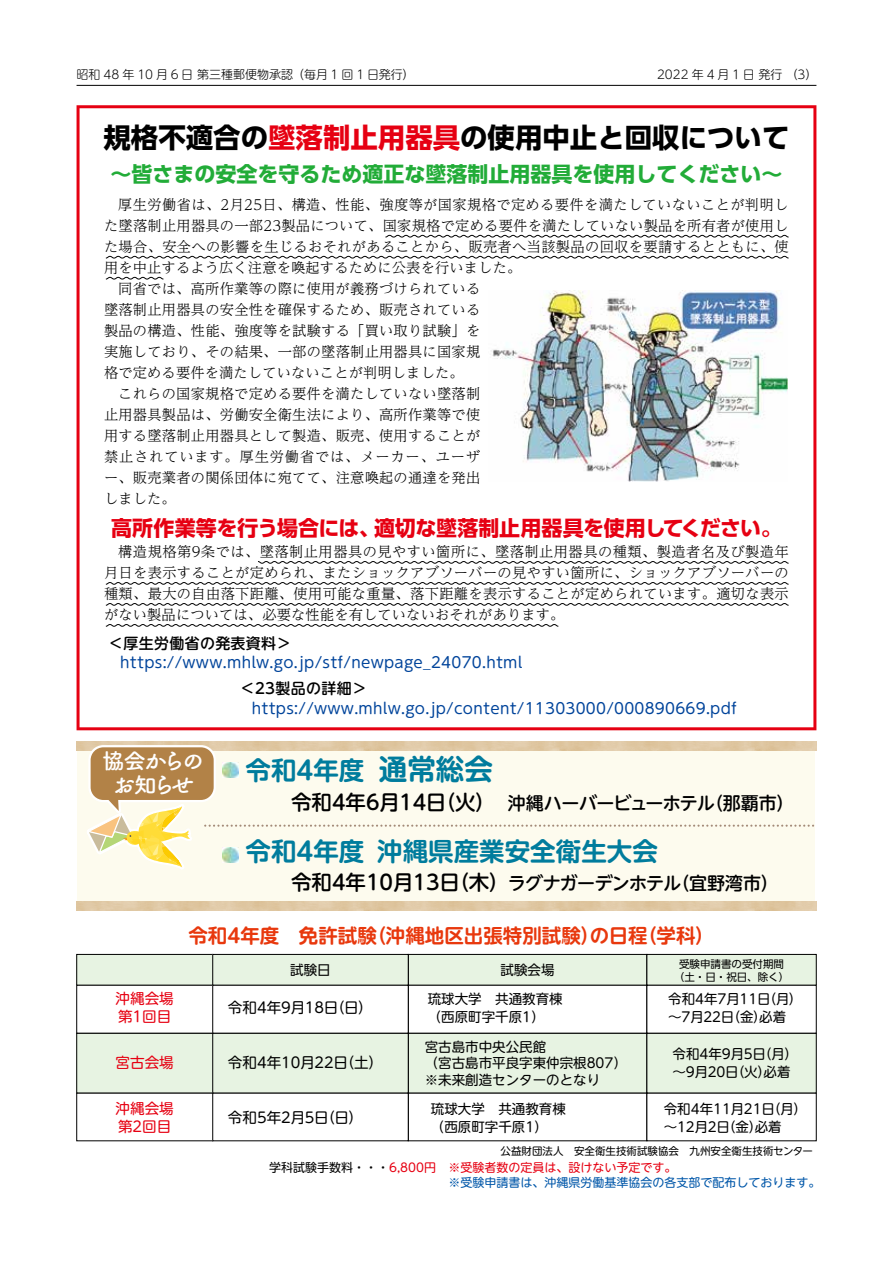
<style>
.page{position:relative;width:893px;height:1263px;background:#fff}
.page>*{position:absolute;margin:0;border:0;box-sizing:border-box;transform-origin:0 0}
.t1{font:700 27.45px "UD Shin Go Pr 6";color:#000}
.t2{font:700 25.5px "UD Shin M Go Pro De";color:#007c9d}
.t3{font:22.05px/23.2px "Tsuku B Rd Gothic Std B";letter-spacing:-.15em;color:#fff;text-align:center}
.t4{font:700 21px "UD Shin Go Pr 6";letter-spacing:-.015em;color:#e60012}
.t5{font:700 21px "UD Shin Go Pr 6";color:#22ac38}
.t6{font:700 19.5px "UD Shin M Go Pro De";color:#e8380d}
.t7{font:500 18px "UD Shin M Go Pro";letter-spacing:-.035em;color:#000}
.t8{font:15px "UD Shin M Go Pro";letter-spacing:.02em;color:#00449b}
.t9{font:500 15px "UD Shin M Go Pro";letter-spacing:.02em;color:#000}
.t10{font:14.55px "UD Shin M Go Pro";color:#000}
.t11{font:14.55px/17.5px "UD Shin M Go Pro";color:#e60012}
.t12{font:300 14.25px/21px "UD Reimin Pro";letter-spacing:.015em;color:#000;text-align:justify}
.t13{font:300 14.25px "UD Reimin Pro";letter-spacing:.06em;color:#000}
.t14{font:13.5px/18px "UD Shin M Go Pro";color:#000}
.t15{font:13.5px "UD Shin Go Pr 6";color:#000}
.t16{font:12px/15px "UD Shin M Go Pro";color:#0057a9}
.t17{font:300 12px "UD Shin M Go Pro";color:#000}
.t18{font:10.5px "UD Shin M Go Pro";color:#000}
.t19{font:10.5px/12.6px "UD Shin Go Pr 6";color:#000;text-align:center}
.s1{color:#e60012}
.s2{font-size:28.5px}
.s3{font-size:20.55px}
.s4{color:#000}
</style>
<div class="page">
<hr style="left:77px;top:85px;width:739px;height:1px;background:#000">
<div style="left:77px;top:1033px;width:136px;height:60px;background:#e7f3e2"></div>
<div style="left:77px;top:1033px;width:136px;height:60px;border:1px solid #000"></div>
<div style="left:408px;top:1033px;width:239px;height:60px;background:#e7f3e2"></div>
<div style="left:408px;top:1033px;width:239px;height:60px;border:1px solid #000"></div>
<div style="left:213px;top:1033px;width:195px;height:60px;background:#e7f3e2"></div>
<div style="left:213px;top:1033px;width:195px;height:60px;border:1px solid #000"></div>
<div style="left:647px;top:1033px;width:169px;height:60px;background:#e7f3e2"></div>
<div style="left:647px;top:1033px;width:169px;height:60px;border:1px solid #000"></div>
<div style="left:77px;top:954px;width:136px;height:31px;background:#e7f3e2"></div>
<div style="left:77px;top:954px;width:136px;height:31px;border:1px solid #000"></div>
<div style="left:408px;top:954px;width:239px;height:31px;background:#e7f3e2"></div>
<div style="left:408px;top:954px;width:239px;height:31px;border:1px solid #000"></div>
<div style="left:213px;top:954px;width:195px;height:31px;background:#e7f3e2"></div>
<div style="left:213px;top:954px;width:195px;height:31px;border:1px solid #000"></div>
<div style="left:647px;top:954px;width:169px;height:31px;background:#e7f3e2"></div>
<div style="left:647px;top:954px;width:169px;height:31px;border:1px solid #000"></div>
<div style="left:77px;top:985px;width:136px;height:48px;border:1px solid #000"></div>
<div style="left:408px;top:985px;width:239px;height:48px;border:1px solid #000"></div>
<div style="left:213px;top:985px;width:195px;height:48px;border:1px solid #000"></div>
<div style="left:647px;top:985px;width:169px;height:48px;border:1px solid #000"></div>
<svg style="left:200px;top:105px;width:616px;height:625px"></svg>
<div style="left:78px;top:750px;width:737px;height:151px;background:#fdfbee"></div>
<div style="left:77px;top:741px;width:739px;height:9px;background:#dfc7a3"></div>
<div style="left:77px;top:902px;width:739px;height:8px;background:#dfc8a4"></div>
<svg style="left:77px;top:105px;width:123px;height:786px"></svg>
<svg style="left:86px;top:743px;width:730px;height:124px"></svg>
<img style="left:222px;top:762px;width:16px;height:16px">
<svg style="left:385px;top:235px;width:404px;height:3px"></svg>
<svg style="left:105px;top:256px;width:684px;height:3px"></svg>
<svg style="left:105px;top:277px;width:59px;height:3px"></svg>
<svg style="left:257px;top:561px;width:532px;height:3px"></svg>
<svg style="left:105px;top:582px;width:684px;height:3px"></svg>
<svg style="left:105px;top:603px;width:684px;height:3px"></svg>
<svg style="left:105px;top:624px;width:454px;height:3px"></svg>
<img style="left:488px;top:290px;width:299px;height:192px">
<p class="t17" style="left:77px;top:65px;width:339px">昭和 48 年 10 月 6 日 第三種郵便物承認（毎月 1 回 1 日発行）</p>
<p class="t17" style="left:657px;top:65px;width:162px">2022 年 4 月1 日 発行（3）</p>
<h1 class="t1" style="left:103px;top:116px;width:688px">規格不適合の<span class="s1">墜落制止用器具</span>の使用中止と回収について</h1>
<h3 class="t5" style="left:110px;top:157px;width:673px">～皆さまの安全を守るため適正な墜落制止用器具を使用してください～</h3>
<p class="t12" style="left:118px;top:194px;width:672px">厚生労働省は、2月25日、構造、性能、強度等が国家規格で定める要件を満たしていないことが判明し</p>
<p class="t12" style="left:104px;top:215px;width:686px">た墜落制止用器具の一部23製品について、国家規格で定める要件を満たしていない製品を所有者が使用し</p>
<p class="t12" style="left:104px;top:236px;width:686px">た場合、安全への影響を生じるおそれがあることから、販売者へ当該製品の回収を要請するとともに、使</p>
<p class="t12" style="left:104px;top:257px;width:419px">用を中止するよう広く注意を喚起するために公表を行いました。</p>
<p class="t12" style="left:118px;top:278px;width:363px">同省では、高所作業等の際に使用が義務づけられている</p>
<p class="t12" style="left:104px;top:299px;width:378px">墜落制止用器具の安全性を確保するため、販売されている</p>
<p class="t12" style="left:104px;top:320px;width:378px">製品の構造、性能、強度等を試験する「買い取り試験」を</p>
<p class="t12" style="left:104px;top:341px;width:378px">実施しており、その結果、一部の墜落制止用器具に国家規</p>
<p class="t12" style="left:104px;top:362px;width:361px">格で定める要件を満たしていないことが判明しました。</p>
<p class="t12" style="left:118px;top:383px;width:363px">これらの国家規格で定める要件を満たしていない墜落制</p>
<p class="t12" style="left:104px;top:404px;width:378px">止用器具製品は、労働安全衛生法により、高所作業等で使</p>
<p class="t12" style="left:104px;top:425px;width:378px">用する墜落制止用器具として製造、販売、使用することが</p>
<p class="t13" style="left:104px;top:445px;width:378px">禁止されています。厚生労働省では、メーカー、ユーザ</p>
<p class="t12" style="left:104px;top:467px;width:378px">ー、販売業者の関係団体に宛てて、注意喚起の通達を発出</p>
<p class="t12" style="left:104px;top:488px;width:73px">しました。</p>
<h3 class="t4" style="left:111px;top:511px;width:672px">高所作業等を行う場合には、適切な墜落制止用器具を使用してください。</h3>
<p class="t12" style="left:104px;top:541px;width:686px;text-indent:14px">構造規格第9条では、墜落制止用器具の見やすい箇所に、墜落制止用器具の種類、製造者名及び製造年月日を表示することが定められ、またショックアブソーバーの見やすい箇所に、ショックアブソーバーの種類、最大の自由落下距離、使用可能な重量、落下距離を表示することが定められています。適切な表示がない製品については、必要な性能を有していないおそれがあります。</p>
<p class="t9" style="left:108px;top:631px;width:185px">＜厚生労働省の発表資料＞</p>
<p class="t9" style="left:240px;top:676px;width:129px">＜23製品の詳細＞</p>
<p class="t8" style="left:120px;top:650px;width:404px">https://www.mhlw.go.jp/stf/newpage_24070.html</p>
<p class="t8" style="left:252px;top:696px;width:486px">https://www.mhlw.go.jp/content/11303000/000890669.pdf</p>
<h3 class="t3" style="left:102px;top:748px;width:104px">協会からのお知らせ</h3>
<h2 class="t2" style="left:246px;top:750px;width:249px">令和4年度<span class="s2">通常総会</span></h2>
<p class="t7" style="left:291px;top:788px;width:505px"><span class="s3">令和4年6月14日（火）</span> 沖縄ハーバービューホテル（那覇市）</p>
<h2 class="t2" style="left:246px;top:830px;width:414px">令和4年度沖縄県産業安全衛生大会</h2>
<p class="t7" style="left:291px;top:869px;width:489px"><span class="s3">令和4年10月13日（木）</span>ラグナガーデンホテル（宜野湾市）</p>
<h3 class="t6" style="left:188px;top:920px;width:527px">令和4年度　免許試験（沖縄地区出張特別試験）の日程（学科）</h3>
<p class="t15" style="left:290px;top:959px;width:42px">試験日</p>
<p class="t15" style="left:501px;top:959px;width:55px">試験会場</p>
<p class="t19" style="left:674px;top:958px;width:117px">受験申請書の受付期間（土・日・祝日、除く）</p>
<p class="t11" style="left:116px;top:989px;width:60px">沖縄会場第1回目</p>
<p class="t10" style="left:228px;top:995px;width:146px">令和4年9月18日（日）</p>
<p class="t14" style="left:668px;top:989px;width:135px">令和4年7月11日（月）～7月22日（金）必着</p>
<p class="t14" style="left:428px;top:989px;width:136px">琉球大学　共通教育棟（西原町字千原1）</p>
<p class="t11" style="left:116px;top:1053px;width:60px">宮古会場</p>
<p class="t10" style="left:228px;top:1051px;width:156px">令和4年10月22日（土）</p>
<p class="t14" style="left:425px;top:1037px;width:204px;line-height:16.5px">宮古島市中央公民館<br>（宮古島市平良字東仲宗根807）※未来創造センターのとなり</p>
<p class="t14" style="left:672px;top:1044px;width:127px">令和4年9月5日（月）～9月20日（火）必着</p>
<p class="t11" style="left:116px;top:1099px;width:60px">沖縄会場第2回目</p>
<p class="t10" style="left:228px;top:1106px;width:136px">令和5年2月5日（日）</p>
<p class="t14" style="left:664px;top:1099px;width:144px">令和4年11月21日（月）～12月2日（金）必着</p>
<p class="t14" style="left:431px;top:1099px;width:136px">琉球大学　共通教育棟（西原町字千原1）</p>
<p class="t18" style="left:501px;top:1142px;width:314px">公益財団法人　安全衛生技術試験協会　九州安全衛生技術センター</p>
<p class="t16" style="left:448px;top:1159px;width:373px;text-indent:-179px"><span class="s4">学科試験手数料・・・</span><span class="s1">6,800円 ※受験者数の定員は、設けない予定です。<br></span>※受験申請書は、沖縄県労働基準協会の各支部で配布しております。</p>
</div>
